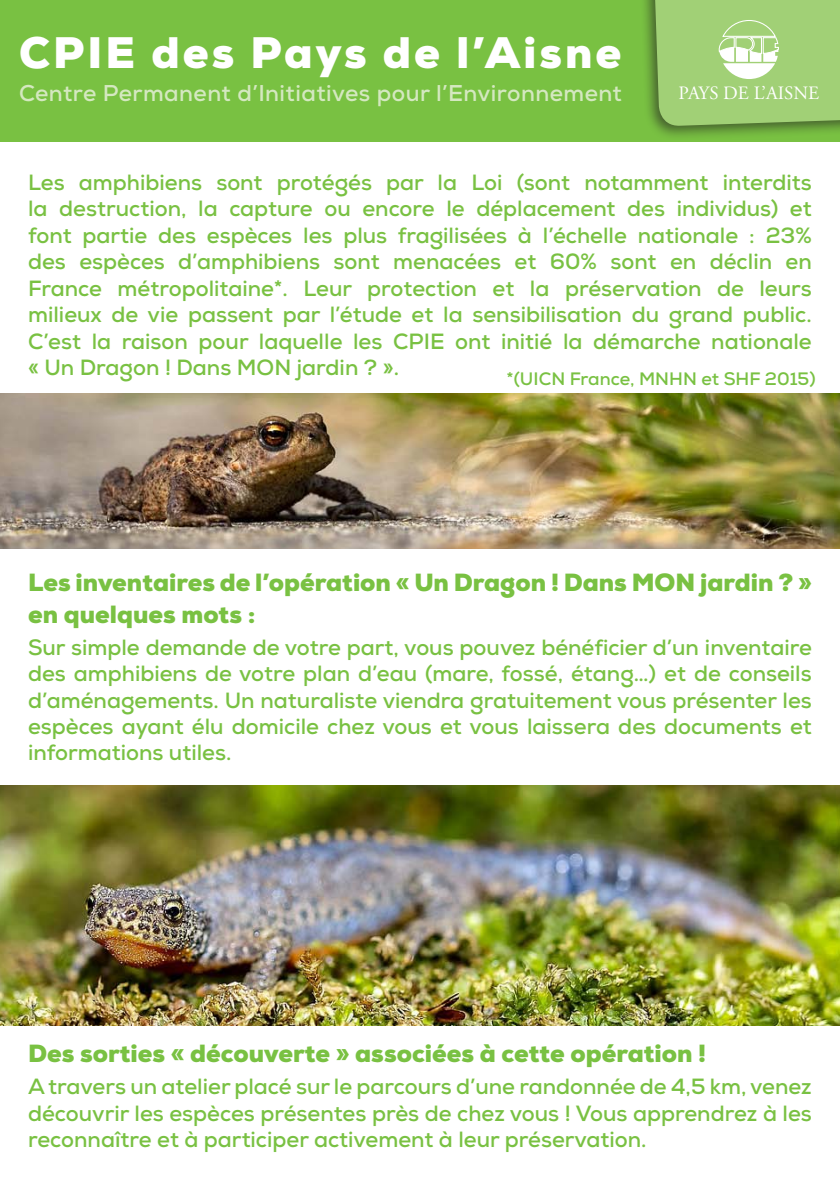
<style>
.page{position:relative;width:840px;height:1191px;background:#fff}
.page>*{position:absolute;margin:0;border:0;box-sizing:border-box;transform-origin:0 0}
.t1{font:900 44px "Nexa";letter-spacing:.07em;color:#fff}
.t2{font:900 24.8px/31.2px "Nexa";color:#79c142}
.t3{font:700 22.8px "Nexa";letter-spacing:.02em;color:#d4e8c0}
.t4{font:700 22px/26.4px "Nexa";color:#79c142;text-align:justify}
.t5{font:18.8px "Adobe Garamond Pro";color:#fff}
.t6{font:700 18px "Nexa";color:#79c142}
</style>
<div class="page">
<div style="left:0;top:0;width:839px;height:142px;background:#79c142"></div>
<img style="left:0;top:394px;width:839px;height:154px">
<img style="left:0;top:785px;width:839px;height:240px">
<div style="left:638px;top:0;width:201px;height:140px;background:#231f20;opacity:.6"></div>
<svg style="left:652px;top:0;width:187px;height:126px;background:#a2ce7b"></svg>
<h1 class="t1" style="left:19px;top:24px;width:603px">CPIE des Pays de l’Aisne</h1>
<p class="t3" style="left:19px;top:78px;width:604px">Centre Permanent d’Initiatives pour l’Environnement</p>
<p class="t5" style="left:678px;top:82px;width:142px">PAYS DE L’AISNE</p>
<p class="t4" style="left:28px;top:169px;width:784px">Les amphibiens sont protégés par la Loi (sont notamment interdits la destruction, la capture ou encore le déplacement des individus) et font partie des espèces les plus fragilisées à l’échelle nationale : 23% des espèces d’amphibiens sont menacées et 60% sont en déclin en France métropolitaine*. Leur protection et la préservation de leurs milieux de vie passent par l’étude et la sensibilisation du grand public.<br>C’est la raison pour laquelle les CPIE ont initié la démarche nationale « Un Dragon ! Dans MON jardin ? ».</p>
<p class="t6" style="left:506px;top:367px;width:310px">*(UICN France, MNHN et SHF 2015)</p>
<p class="t2" style="left:28px;top:567px;width:784px">Les inventaires de l’opération « Un Dragon ! Dans MON jardin ? » en quelques mots :</p>
<p class="t4" style="left:28px;top:634px;width:784px">Sur simple demande de votre part, vous pouvez bénéficier d’un inventaire des amphibiens de votre plan d’eau (mare, fossé, étang…) et de conseils d’aménagements. Un naturaliste viendra gratuitement vous présenter les espèces ayant élu domicile chez vous et vous laissera des documents et informations utiles.</p>
<p class="t2" style="left:28px;top:1038px;width:679px">Des sorties « découverte » associées à cette opération !</p>
<p class="t4" style="left:28px;top:1073px;width:784px">A travers un atelier placé sur le parcours d’une randonnée de 4,5 km, venez découvrir les espèces présentes près de chez vous ! Vous apprendrez à les reconnaître et à participer activement à leur préservation.</p>
</div>
